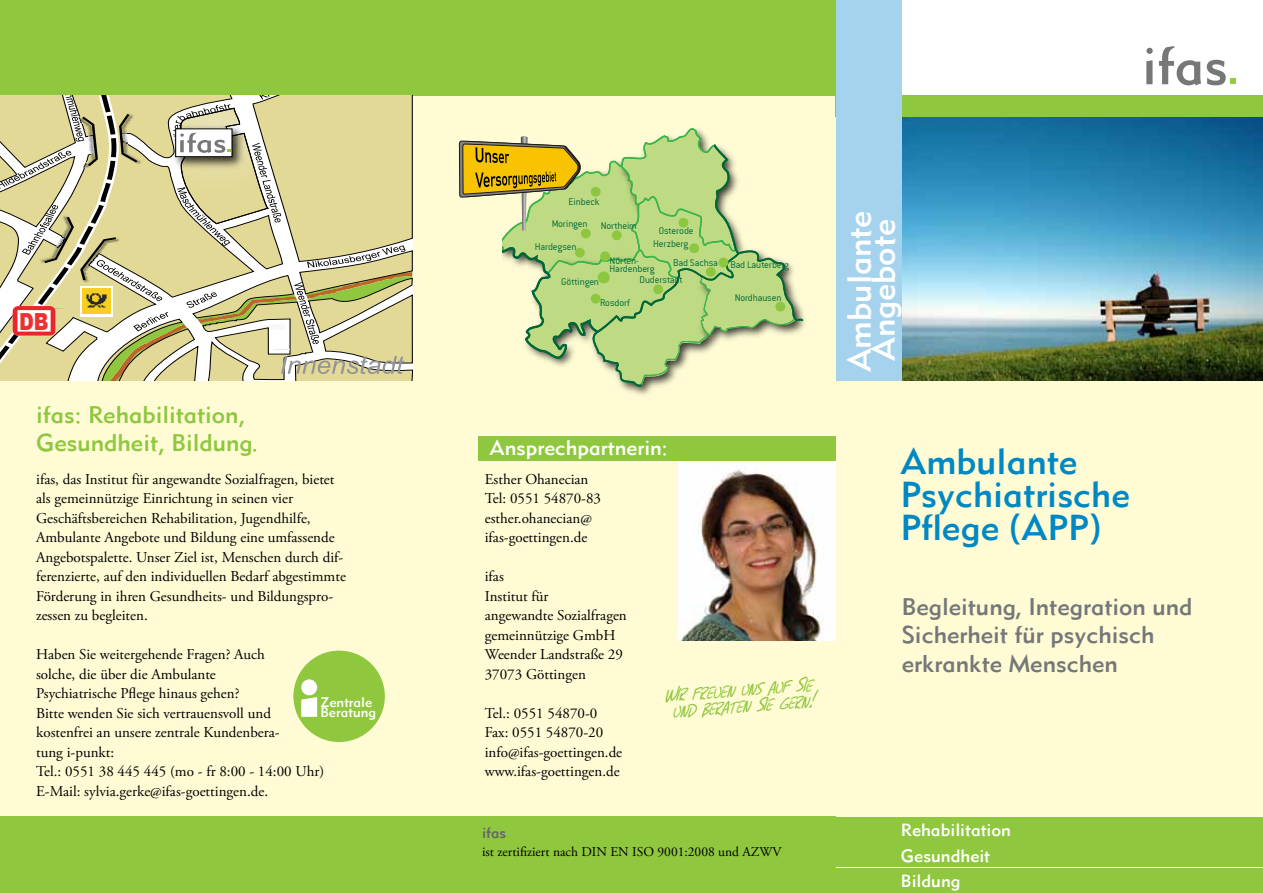
<style>
.page{position:relative;width:1263px;height:893px;background:#fff}
.page>*{position:absolute;margin:0;border:0;box-sizing:border-box;transform-origin:0 0}
.t1{font:36px/33px "Metromedium 2 Com";color:#0088c5}
.t2{font:33px/24px "Metromedium 2 Com";color:#fff;text-align:center}
.t3{font:24px/28.5px "Metromedium 2 Com";color:#757779}
.t4{font:24px/28.8px "Metromedium 2 Com";color:#8fc73e}
.t5{font:900 23.55px "Arial";color:#ee3132;scale:.81 1}
.t6{font:italic 22.5px/16.5px "SF Grunge Sans SC";color:#8fc73e;text-align:center}
.t7{font:21px "Metromedium 2 Com";color:#fff}
.t8{font:17.55px/25.3px "Metromedium 2 Com";color:#fff}
.t9{font:15px/19.5px "Adobe Garamond Pro";color:#000}
.t10{font:15px "Metromedium 2 Com";color:#636466}
.t11{font:13.8px/10.1px "Metromedium 2 Com";color:#fff}
.t12{font:13.5px "Adobe Garamond Pro";color:#000}
.t13{font:10.5px/8.4px "Conduit ITCTT Light";letter-spacing:-.015em;color:#006838}
</style>
<div class="page">
<div style="left:0;top:96px;width:1263px;height:727px;background:#fffcd5"></div>
<img style="left:678px;top:461px;width:158px;height:179px">
<img style="left:902px;top:117px;width:361px;height:264px">
<div style="left:836px;top:96px;width:427px;height:21px;background:#8fc73e"></div>
<div style="left:0;top:817px;width:836px;height:76px;background:#8fc73e"></div>
<div style="left:479px;top:437px;width:357px;height:24px;background:#8fc73e"></div>
<div style="left:0;top:0;width:845px;height:96px;background:#8fc73e"></div>
<svg style="left:0;top:96px;width:412px;height:285px;background:#d6ce9f"></svg>
<svg style="left:1159px;top:46px;width:42px;height:39px"></svg>
<svg style="left:1146px;top:48px;width:7px;height:6px"></svg>
<svg style="left:1146px;top:60px;width:6px;height:24px"></svg>
<svg style="left:1207px;top:60px;width:28px;height:25px"></svg>
<div style="left:836px;top:0;width:66px;height:381px;background:#a5d3ee"></div>
<div style="left:833px;top:843px;width:430px;height:24px;background:#8fc73e"></div>
<div style="left:833px;top:868px;width:430px;height:25px;background:#8fc73e"></div>
<div style="left:833px;top:817px;width:430px;height:24px;background:#8fc73e"></div>
<div style="left:293px;top:651px;width:92px;height:91px;background:#8fc73e;border-radius:50%"></div>
<div style="left:301px;top:679px;width:16px;height:16px;background:#fff;border-radius:50%"></div>
<svg style="left:301px;top:697px;width:16px;height:20px"></svg>
<img style="left:621px;top:387px;width:34px;height:8px">
<svg style="left:458px;top:128px;width:347px;height:259px"></svg>
<h3 class="t5" style="left:19px;top:304px;width:38px">DB</h3>
<h3 class="t4" style="left:36px;top:400px;width:224px">ifas: Rehabilitation,<br>Gesundheit, Bildung.</h3>
<p class="t9" style="left:36px;top:470px;width:311px">ifas, das Institut für angewandte Sozialfragen, bietet als gemeinnützige Einrichtung in seinen vier Geschäftsbereichen Rehabilitation, Jugendhilfe, Ambulante Angebote und Bildung eine umfassende Angebotspalette. Unser Ziel ist, Menschen durch dif&shy;ferenzierte, auf den individuellen Bedarf abgestimmte Förderung in ihren Gesundheits- und Bildungspro&shy;zessen zu begleiten.</p>
<p class="t9" style="left:36px;top:645px;width:290px">Haben Sie weitergehende Fragen? Auch<br>solche, die über die Ambulante<br>Psychiatrische Pflege hinaus gehen?<br>Bitte wenden Sie sich vertrauensvoll und kostenfrei an unsere zentrale Kundenbera-<br>tung i-punkt:<br>Tel.: 0551 38 445 445 (mo - fr 8:00 - 14:00 Uhr)<br>E-Mail: sylvia.gerke@ifas-goettingen.de.</p>
<p class="t11" style="left:320px;top:697px;width:57px">Zentrale<br>Beratung</p>
<p class="t13" style="left:569px;top:197px;width:32px">Einbeck</p>
<p class="t13" style="left:535px;top:212px;width:54px;line-height:22.8px;text-indent:17px">Moringen<br>Hardegsen</p>
<p class="t13" style="left:601px;top:222px;width:38px">Northeim</p>
<p class="t13" style="left:659px;top:226px;width:36px">Osterode</p>
<p class="t13" style="left:653px;top:239px;width:37px">Herzberg</p>
<p class="t13" style="left:561px;top:278px;width:39px">Göttingen</p>
<p class="t13" style="left:610px;top:256px;width:47px">Nörten-<br>Hardenberg</p>
<p class="t13" style="left:730px;top:260px;width:60px">Bad Lauterberg</p>
<p class="t13" style="left:673px;top:259px;width:46px">Bad Sachsa</p>
<p class="t13" style="left:639px;top:275px;width:45px">Duderstadt</p>
<p class="t13" style="left:600px;top:298px;width:31px">Rosdorf</p>
<p class="t13" style="left:735px;top:293px;width:48px">Nordhausen</p>
<h2 class="t2" style="left:847px;top:372px;width:164px;rotate:-90deg">Ambulante<br>Angebote</h2>
<h3 class="t7" style="left:490px;top:435px;width:180px">Ansprechpartnerin:</h3>
<h1 class="t1" style="left:900px;top:445px;width:231px">Ambulante<br>Psychiatrische<br>Pflege (APP)</h1>
<p class="t9" style="left:485px;top:470px;width:118px">Esther Ohanecian<br>Tel: 0551 54870-83 esther.ohanecian@ ifas-goettingen.de</p>
<p class="t9" style="left:485px;top:567px;width:144px">ifas<br>Institut für<br>angewandte Sozialfragen gemeinnützige GmbH<br>Weender Landstraße 29<br>37073 Göttingen</p>
<p class="t9" style="left:485px;top:704px;width:139px">Tel.: 0551 54870-0<br>Fax: 0551 54870-20 info@ifas-goettingen.de www.ifas-goettingen.de</p>
<h3 class="t3" style="left:902px;top:592px;width:292px">Begleitung, Integration und<br>Sicherheit für psychisch erkrankte Menschen</h3>
<h3 class="t6" style="left:663px;top:685px;width:152px;rotate:-4deg">Wir freuen uns auf Sie und beraten Sie gern!</h3>
<p class="t10" style="left:482px;top:824px;width:26px">ifas</p>
<p class="t12" style="left:482px;top:844px;width:301px">ist zertifiziert nach DIN EN ISO 9001:2008 und AZWV</p>
<p class="t8" style="left:901px;top:817px;width:112px">Rehabilitation<br>Gesundheit<br>Bildung</p>
</div>
